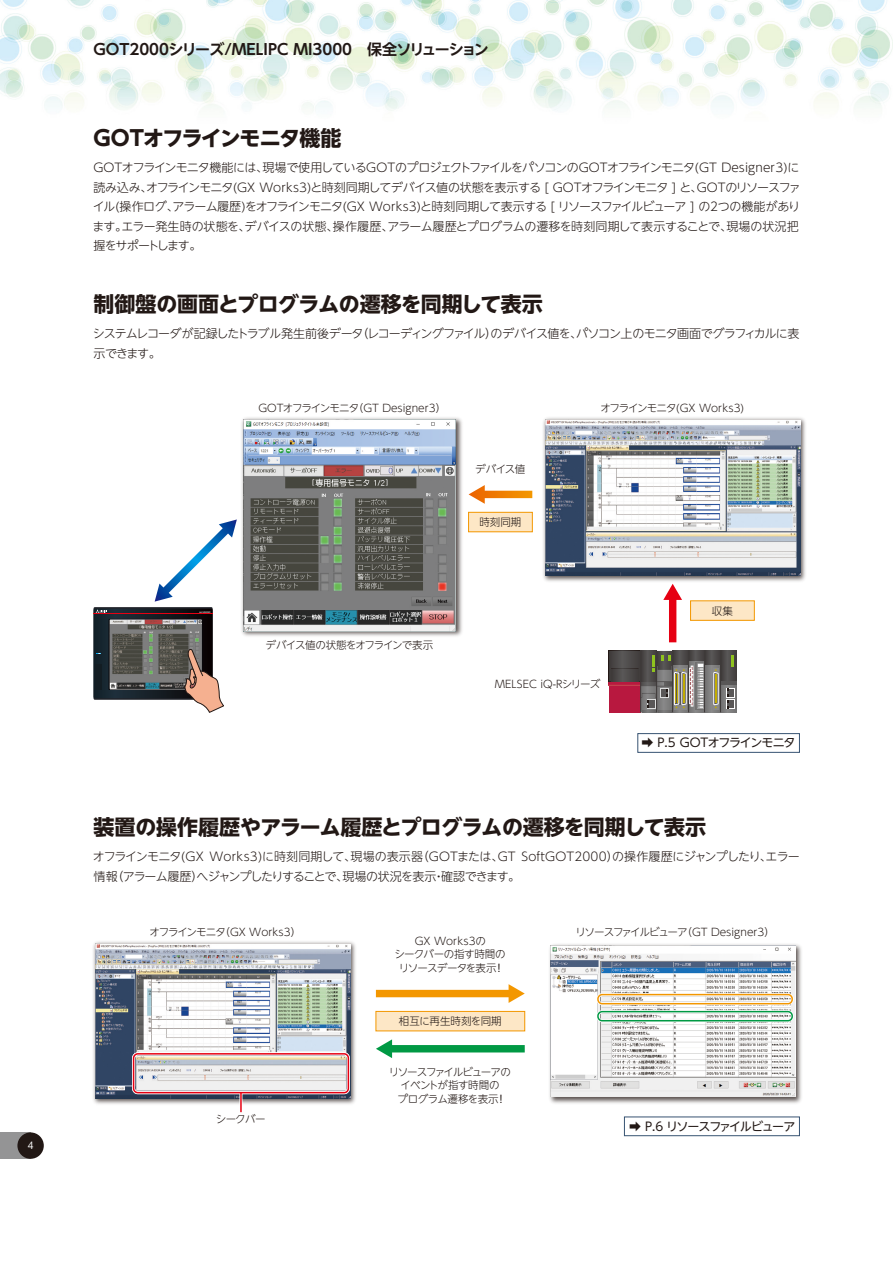
<style>
.page{position:relative;width:893px;height:1263px;background:#fff}
.page>*{position:absolute;margin:0;border:0;box-sizing:border-box;transform-origin:0 0}
.t1{font:700 21px "UD Shin Go NT Pro";letter-spacing:-.025em;color:#221815}
.t2{font:700 21px "UD Shin Go NT Pro";letter-spacing:-.05em;color:#221815}
.t3{font:700 15px "UD Shin Go NT Pro De";color:#221815}
.t4{font:300 12px/19.5px "UD Shin Go NT Pro";letter-spacing:-.055em;color:#221815}
.t5{font:300 12px/19.5px "UD Shin Go NT Pro";letter-spacing:-.035em;color:#221815}
.t6{font:12px "UD Shin Go NT Pro";letter-spacing:-.105em;color:#221815}
.t7{font:12px "UD Shin Go NT Pro";letter-spacing:-.08em;color:#221815}
.t8{font:300 10.5px/13.5px "UD Shin Go NT Pro";letter-spacing:-.045em;color:#221815;text-align:center}
.t9{font:300 10.5px "UD Shin Go NT Pro";color:#221815}
.t10{font:300 10.5px "UD Shin Go NT Pro";letter-spacing:-.075em;color:#221815}
.t11{font:300 10.5px/13.5px "UD Shin Go NT Pro";letter-spacing:-.065em;color:#221815;text-align:center}
.t12{font:300 10.5px "UD Shin Go NT Pro";letter-spacing:-.07em;color:#221815}
.t13{font:10.5px "Helvetica Neue LT Pro";color:#fff}
.s1{font-weight:400}
</style>
<div class="page">
<img style="left:0;top:0;width:893px;height:111px">
<img style="left:93px;top:941px;width:263px;height:163px">
<img style="left:95px;top:943px;width:255px;height:156px">
<img style="left:549px;top:944px;width:253px;height:160px">
<img style="left:550px;top:945px;width:246px;height:152px">
<div style="left:376px;top:1011px;width:149px;height:20px;background:#fde7c6"></div>
<div style="left:376px;top:1011px;width:149px;height:20px;border:1px solid #f39700"></div>
<div style="left:637px;top:733px;width:163px;height:20px;border:1px solid #375372"></div>
<div style="left:624px;top:1116px;width:176px;height:20px;border:1px solid #375372"></div>
<svg style="left:468px;top:485px;width:65px;height:19px"></svg>
<div style="left:469px;top:512px;width:63px;height:20px;background:#fde7c6"></div>
<div style="left:468px;top:512px;width:65px;height:20px;border:1px solid #f39700"></div>
<div style="left:690px;top:601px;width:64px;height:19px;background:#fde7c6"></div>
<div style="left:690px;top:600px;width:65px;height:21px;border:1px solid #f39700"></div>
<div style="left:132px;top:1052px;width:218px;height:42px;border:3px solid #fff;border-radius:4px"></div>
<hr style="left:239px;top:1093px;width:3px;height:19px;background:#fff">
<div style="left:133px;top:1053px;width:216px;height:40px;border:2px solid #e60012;border-radius:4px"></div>
<svg style="left:240px;top:1093px;width:2px;height:19px"></svg>
<img style="left:241px;top:417px;width:221px;height:219px">
<img style="left:243px;top:420px;width:213px;height:211px">
<svg style="left:155px;top:519px;width:82px;height:83px"></svg>
<div style="left:94px;top:607px;width:119px;height:93px;background:#21232a"></div>
<svg style="left:94px;top:609px;width:130px;height:104px"></svg>
<svg style="left:663px;top:584px;width:19px;height:59px"></svg>
<svg style="left:376px;top:984px;width:149px;height:19px"></svg>
<svg style="left:376px;top:1039px;width:149px;height:19px"></svg>
<img style="left:543px;top:417px;width:263px;height:165px">
<img style="left:545px;top:420px;width:255px;height:155px">
<div style="left:596px;top:993px;width:198px;height:12px;border:3px solid #fff;border-radius:4px"></div>
<div style="left:597px;top:994px;width:196px;height:10px;border:2px solid #f39700;border-radius:4px"></div>
<div style="left:596px;top:1010px;width:198px;height:12px;border:3px solid #fff;border-radius:4px"></div>
<div style="left:597px;top:1011px;width:196px;height:10px;border:2px solid #094;border-radius:4px"></div>
<div style="left:720px;top:651px;width:16px;height:30px;background:linear-gradient(to bottom,#4e4b4b,#4d4b4a)"></div>
<hr style="left:720px;top:681px;width:16px;height:4px;background:#595757">
<svg style="left:721px;top:685px;width:15px;height:27px"></svg>
<svg style="left:731px;top:655px;width:3px;height:12px"></svg>
<div style="left:726px;top:700px;width:8px;height:9px;background:#fff"></div>
<div style="left:727px;top:700px;width:7px;height:8px;background:#595757"></div>
<div style="left:726px;top:688px;width:8px;height:9px;background:#fff"></div>
<div style="left:727px;top:689px;width:7px;height:8px;background:#595757"></div>
<svg style="left:727px;top:689px;width:1px;height:19px"></svg>
<svg style="left:705px;top:651px;width:15px;height:15px"></svg>
<div style="left:704px;top:666px;width:16px;height:46px;background:linear-gradient(to bottom,#808080,#807f80)"></div>
<svg style="left:713px;top:668px;width:6px;height:41px"></svg>
<svg style="left:714px;top:669px;width:4px;height:39px"></svg>
<hr style="left:704px;top:651px;width:1px;height:61px;background:#3e3a39">
<hr style="left:720px;top:651px;width:1px;height:61px;background:#3e3a39">
<svg style="left:609px;top:651px;width:95px;height:61px;background:#7d6161"></svg>
<hr style="left:672px;top:651px;width:1px;height:61px;background:#3e3a39">
<hr style="left:656px;top:651px;width:1px;height:61px;background:#3e3a39">
<hr style="left:640px;top:651px;width:1px;height:61px;background:#3e3a39">
<div style="left:0;top:1132px;width:31px;height:27px;background:#949495"></div>
<div style="left:17px;top:1132px;width:27px;height:27px;background:#221815;border-radius:50%"></div>
<p class="t13" style="left:28px;top:1139px;width:7px">4</p>
<p class="t3" style="left:94px;top:37px;width:397px">GOT2000シリーズ/MELIPC MI3000　保全ソリューション</p>
<h1 class="t2" style="left:94px;top:121px;width:249px">GOTオフラインモニタ機能</h1>
<p class="t4" style="left:93px;top:158px;width:710px">GOTオフラインモニタ機能には、現場で使用しているGOTのプロジェクトファイルをパソコンのGOTオフラインモニタ(GT Designer3)に読み込み、オフラインモニタ(GX Works3)と時刻同期してデバイス値の状態を表示する [ GOTオフラインモニタ ] と、GOTのリソースファイル(操作ログ、アラーム履歴)をオフラインモニタ(GX Works3)と時刻同期して表示する [ リソースファイルビューア ] の2つの機能があります。エラー発生時の状態を、デバイスの状態、操作履歴、アラーム履歴とプログラムの遷移を時刻同期して表示することで、現場の状況把握をサポートします。</p>
<h1 class="t1" style="left:94px;top:286px;width:451px">制御盤の画面とプログラムの遷移を同期して表示</h1>
<p class="t4" style="left:93px;top:323px;width:708px">システムレコーダが記録したトラブル発生前後データ（レコーディングファイル）のデバイス値を、パソコン上のモニタ画面でグラフィカルに表示できます。</p>
<p class="t9" style="left:258px;top:399px;width:189px">GOTオフラインモニタ（GT Designer3）</p>
<p class="t8" style="left:265px;top:638px;width:169px">デバイス値の状態をオフラインで表示</p>
<p class="t8" style="left:475px;top:462px;width:52px">デバイス値</p>
<p class="t8" style="left:479px;top:515px;width:43px">時刻同期</p>
<p class="t10" style="left:600px;top:399px;width:146px">オフラインモニタ(GX Works3)</p>
<p class="t8" style="left:712px;top:604px;width:22px">収集</p>
<p class="t9" style="left:495px;top:676px;width:107px">MELSEC iQ-Rシリーズ</p>
<p class="t7" style="left:641px;top:733px;width:156px">➡ P.5 GOTオフラインモニタ</p>
<h1 class="t1" style="left:94px;top:809px;width:614px">装置の操作履歴やアラーム履歴とプログラムの遷移を同期して表示</h1>
<p class="t5" style="left:93px;top:846px;width:708px">オフラインモニタ(GX Works3)に時刻同期して、現場の表示器（GOTまたは、GT SoftGOT2000）の操作履歴にジャンプしたり、エラー情報（アラーム履歴）へジャンプしたりすることで、現場の状況を表示・確認できます。</p>
<p class="t10" style="left:150px;top:923px;width:153px">オフラインモニタ（GX Works3）</p>
<p class="t8" style="left:216px;top:1112px;width:51px">シークバー</p>
<p class="t8" style="left:395px;top:934px;width:113px">GX Works3の<br>シークバーの指す時間のリソースデータを表示<span class="s1">！</span></p>
<p class="t9" style="left:399px;top:1013px;width:104px">相互に再生時刻を同期</p>
<p class="t11" style="left:389px;top:1065px;width:124px">リソースファイルビューアのイベントが指す時間の<br>プログラム遷移を表示<span class="s1">！</span></p>
<p class="t12" style="left:576px;top:923px;width:201px">リソースファイルビューア（GT Designer3）</p>
<p class="t6" style="left:629px;top:1116px;width:168px">➡ P.6 リソースファイルビューア</p>
</div>
